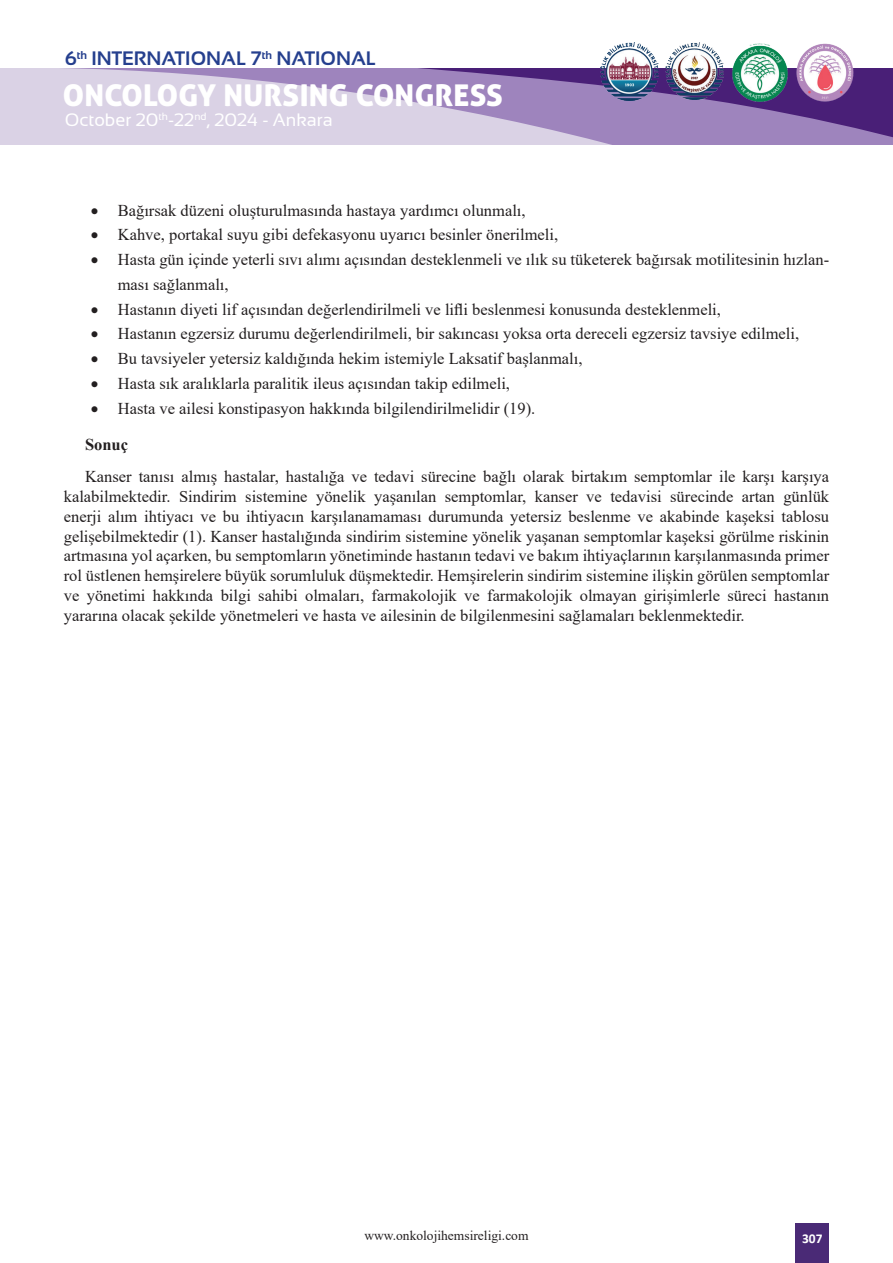
<style>
.page{position:relative;width:893px;height:1263px;background:#fff}
.page>*{position:absolute;margin:0;border:0;box-sizing:border-box;transform-origin:0 0}
.t1{font:30px "Aller Display";letter-spacing:.01em;color:#fff}
.t2{font:700 19.5px "Sansation";color:#253f8e}
.t3{font:18px "Sansation";color:#fff}
.t4{font:16.5px/19.8px "Times New Roman";color:#231f20}
.t5{font:13.5px "Times New Roman";color:#231f20}
.t6{font:700 13.5px "Calibri";color:#fff}
.s1{font-weight:700}
</style>
<div class="page">
<div style="left:0;top:68px;width:55px;height:77px;background:#dad2e5"></div>
<svg style="left:55px;top:68px;width:362px;height:77px;background:#d0c5de"></svg>
<svg style="left:417px;top:68px;width:476px;height:77px;background:#957ab4"></svg>
<div style="left:796px;top:1223px;width:33px;height:40px;background:#4a2a76"></div>
<img style="left:666px;top:42px;width:57px;height:58px">
<img style="left:731px;top:43px;width:58px;height:59px">
<img style="left:600px;top:43px;width:58px;height:57px">
<img style="left:796px;top:44px;width:58px;height:58px">
<p class="t2" style="left:65px;top:48px;width:313px">6<sup>th</sup> INTERNATIONAL 7<sup>th</sup> NATIONAL</p>
<h1 class="t1" style="left:63px;top:77px;width:442px">ONCOLOGY NURSING CONGRESS</h1>
<p class="t3" style="left:65px;top:110px;width:269px">October 20<sup>th</sup>-22<sup>nd</sup>, 2024 - Ankara</p>
<p class="t4" style="left:91px;top:200px;width:436px">• Bağırsak düzeni oluşturulmasında hastaya yardımcı olunmalı,</p>
<p class="t4" style="left:91px;top:224px;width:469px">• Kahve, portakal suyu gibi defekasyonu uyarıcı besinler önerilmeli,</p>
<p class="t4" style="left:118px;top:247px;width:713px;line-height:24.8px;text-indent:-27px">• Hasta gün içinde yeterli sıvı alımı açısından desteklenmeli ve ılık su tüketerek bağırsak motilitesinin hızlan&shy;ması sağlanmalı,</p>
<p class="t4" style="left:91px;top:299px;width:632px">• Hastanın diyeti lif açısından değerlendirilmeli ve lifli beslenmesi konusunda desteklenmeli,</p>
<p class="t4" style="left:91px;top:323px;width:710px">• Hastanın egzersiz durumu değerlendirilmeli, bir sakıncası yoksa orta dereceli egzersiz tavsiye edilmeli,</p>
<p class="t4" style="left:91px;top:348px;width:493px">• Bu tavsiyeler yetersiz kaldığında hekim istemiyle Laksatif başlanmalı,</p>
<p class="t4" style="left:91px;top:373px;width:421px">• Hasta sık aralıklarla paralitik ileus açısından takip edilmeli,</p>
<p class="t4" style="left:85px;top:389px;width:452px;line-height:36px;text-indent:6px">• Hasta ve ailesi konstipasyon hakkında bilgilendirilmelidir (19).<br><span class="s1">Sonuç</span></p>
<p class="t4" style="left:64px;top:466px;width:767px;text-align:justify;text-indent:21px">Kanser tanısı almış hastalar, hastalığa ve tedavi sürecine bağlı olarak birtakım semptomlar ile karşı karşıya kalabilmektedir. Sindirim sistemine yönelik yaşanılan semptomlar, kanser ve tedavisi sürecinde artan günlük enerji alım ihtiyacı ve bu ihtiyacın karşılanamaması durumunda yetersiz beslenme ve akabinde kaşeksi tablosu gelişebilmektedir (1). Kanser hastalığında sindirim sistemine yönelik yaşanan semptomlar kaşeksi görülme riskinin artmasına yol açarken, bu semptomların yönetiminde hastanın tedavi ve bakım ihtiyaçlarının karşılanmasında primer rol üstlenen hemşirelere büyük sorumluluk düşmektedir. Hemşirelerin sindirim sistemine ilişkin görülen semptomlar ve yönetimi hakkında bilgi sahibi olmaları, farmakolojik ve farmakolojik olmayan girişimlerle süreci hastanın yararına olacak şekilde yönetmeleri ve hasta ve ailesinin de bilgilenmesini sağlamaları beklenmektedir.</p>
<p class="t5" style="left:364px;top:1226px;width:166px">www.onkolojihemsireligi.com</p>
<p class="t6" style="left:802px;top:1229px;width:22px">307</p>
</div>
